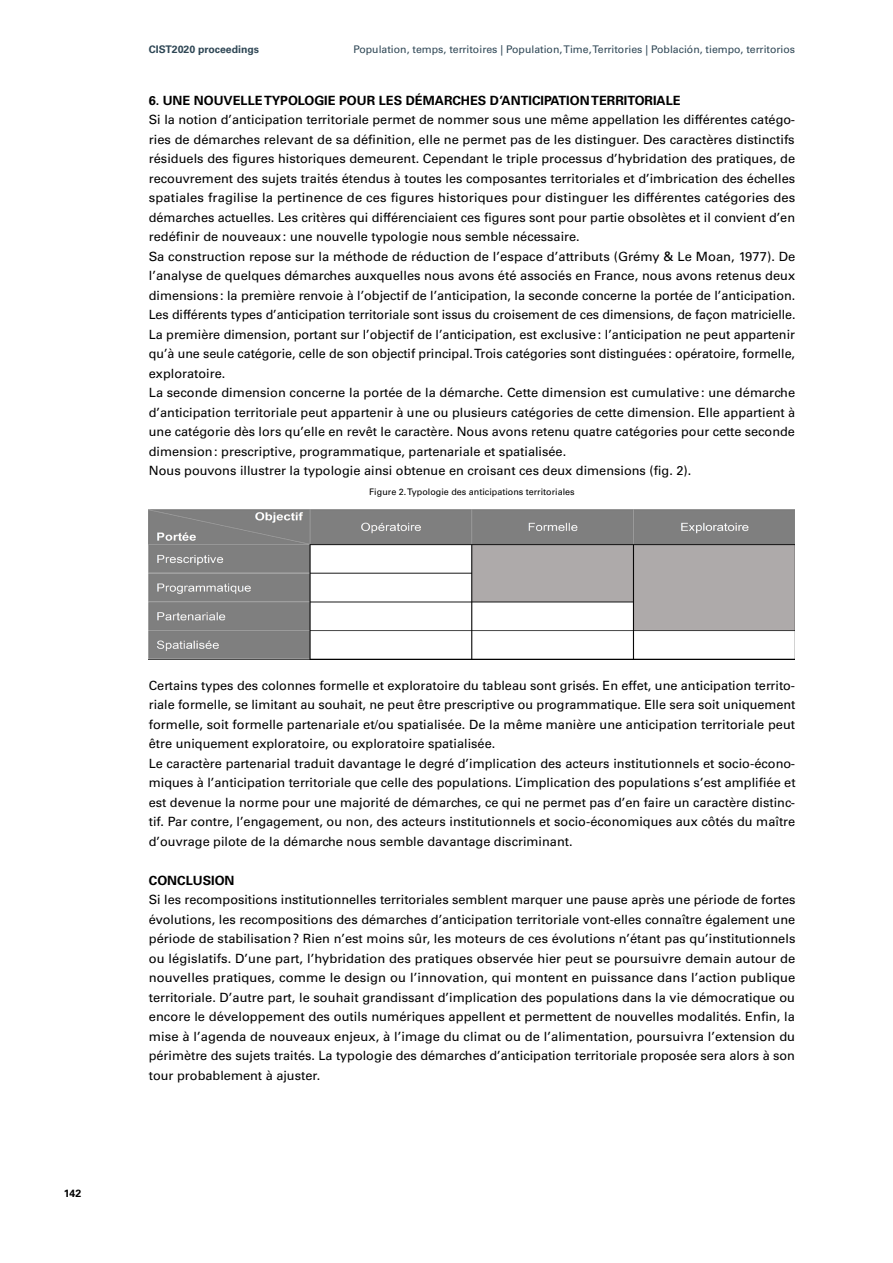
<style>
.page{position:relative;width:893px;height:1263px;background:#fff}
.page>*{position:absolute;margin:0;border:0;box-sizing:border-box;transform-origin:0 0}
.t1{font:12.75px/19.5px "Univers LT";color:#000}
.t2{font:700 12.75px "Univers LT";color:#000}
.t3{font:10.5px "Univers LT";color:#2f4755}
.t4{font:700 10.5px "Univers LT";color:#2f4755}
.t5{font:700 10.5px "Univers LT";color:#000}
.t6{font:9px "Univers LT";color:#000}
</style>
<div class="page">
<img style="left:149px;top:509px;width:646px;height:150px">
<p class="t4" style="left:149px;top:43px;width:112px">CIST2020 proceedings</p>
<p class="t3" style="left:353px;top:43px;width:443px">Population, temps, territoires | Population, Time, Territories | Población, tiempo, territorios</p>
<p class="t2" style="left:149px;top:93px;width:533px">6. UNE NOUVELLE TYPOLOGIE POUR LES DÉMARCHES D’ANTICIPATION TERRITORIALE</p>
<p class="t1" style="left:149px;top:110px;width:648px">Si la notion d’anticipation territoriale permet de nommer sous une même appellation les différentes catégo&shy;ries de démarches relevant de sa définition, elle ne permet pas de les distinguer. Des caractères distinctifs résiduels des figures historiques demeurent. Cependant le triple processus d’hybridation des pratiques, de recouvrement des sujets traités étendus à toutes les composantes territoriales et d’imbrication des échelles spatiales fragilise la pertinence de ces figures historiques pour distinguer les différentes catégories des démarches actuelles. Les critères qui différenciaient ces figures sont pour partie obsolètes et il convient d’en redéfinir de nouveaux: une nouvelle typologie nous semble nécessaire.<br>Sa construction repose sur la méthode de réduction de l’espace d’attributs (Grémy &amp; Le Moan, 1977). De l’analyse de quelques démarches auxquelles nous avons été associés en France, nous avons retenus deux dimensions: la première renvoie à l’objectif de l’anticipation, la seconde concerne la portée de l’anticipation.<br>Les différents types d’anticipation territoriale sont issus du croisement de ces dimensions, de façon matricielle.<br>La première dimension, portant sur l’objectif de l’anticipation, est exclusive: l’anticipation ne peut appartenir qu’à une seule catégorie, celle de son objectif principal. Trois catégories sont distinguées : opératoire, formelle, exploratoire.<br>La seconde dimension concerne la portée de la démarche. Cette dimension est cumulative: une démarche d’anticipation territoriale peut appartenir à une ou plusieurs catégories de cette dimension. Elle appartient à une catégorie dès lors qu’elle en revêt le caractère. Nous avons retenu quatre catégories pour cette seconde dimension: prescriptive, programmatique, partenariale et spatialisée.<br>Nous pouvons illustrer la typologie ainsi obtenue en croisant ces deux dimensions (fig. 2).</p>
<p class="t6" style="left:369px;top:486px;width:207px">Figure 2. Typologie des anticipations territoriales</p>
<p class="t5" style="left:64px;top:1187px;width:19px">142</p>
<p class="t1" style="left:149px;top:675px;width:648px">Certains types des colonnes formelle et exploratoire du tableau sont grisés. En effet, une anticipation territo&shy;riale formelle, se limitant au souhait, ne peut être prescriptive ou programmatique. Elle sera soit uniquement formelle, soit formelle partenariale et/ou spatialisée. De la même manière une anticipation territoriale peut être uniquement exploratoire, ou exploratoire spatialisée.<br>Le caractère partenarial traduit davantage le degré d’implication des acteurs institutionnels et socio-écono&shy;miques à l’anticipation territoriale que celle des populations. L’implication des populations s’est amplifiée et est devenue la norme pour une majorité de démarches, ce qui ne permet pas d’en faire un caractère distinc&shy;tif. Par contre, l’engagement, ou non, des acteurs institutionnels et socio-économiques aux côtés du maître d’ouvrage pilote de la démarche nous semble davantage discriminant.</p>
<p class="t2" style="left:149px;top:873px;width:87px">CONCLUSION</p>
<p class="t1" style="left:149px;top:890px;width:648px;text-align:justify">Si les recompositions institutionnelles territoriales semblent marquer une pause après une période de fortes évolutions, les recompositions des démarches d’anticipation territoriale vont-elles connaître également une période de stabilisation? Rien n’est moins sûr, les moteurs de ces évolutions n’étant pas qu’institutionnels ou législatifs. D’une part, l’hybridation des pratiques observée hier peut se poursuivre demain autour de nouvelles pratiques, comme le design ou l’innovation, qui montent en puissance dans l’action publique territoriale. D’autre part, le souhait grandissant d’implication des populations dans la vie démocratique ou encore le développement des outils numériques appellent et permettent de nouvelles modalités. Enfin, la mise à l’agenda de nouveaux enjeux, à l’image du climat ou de l’alimentation, poursuivra l’extension du périmètre des sujets traités. La typologie des démarches d’anticipation territoriale proposée sera alors à son tour probablement à ajuster.</p>
</div>
